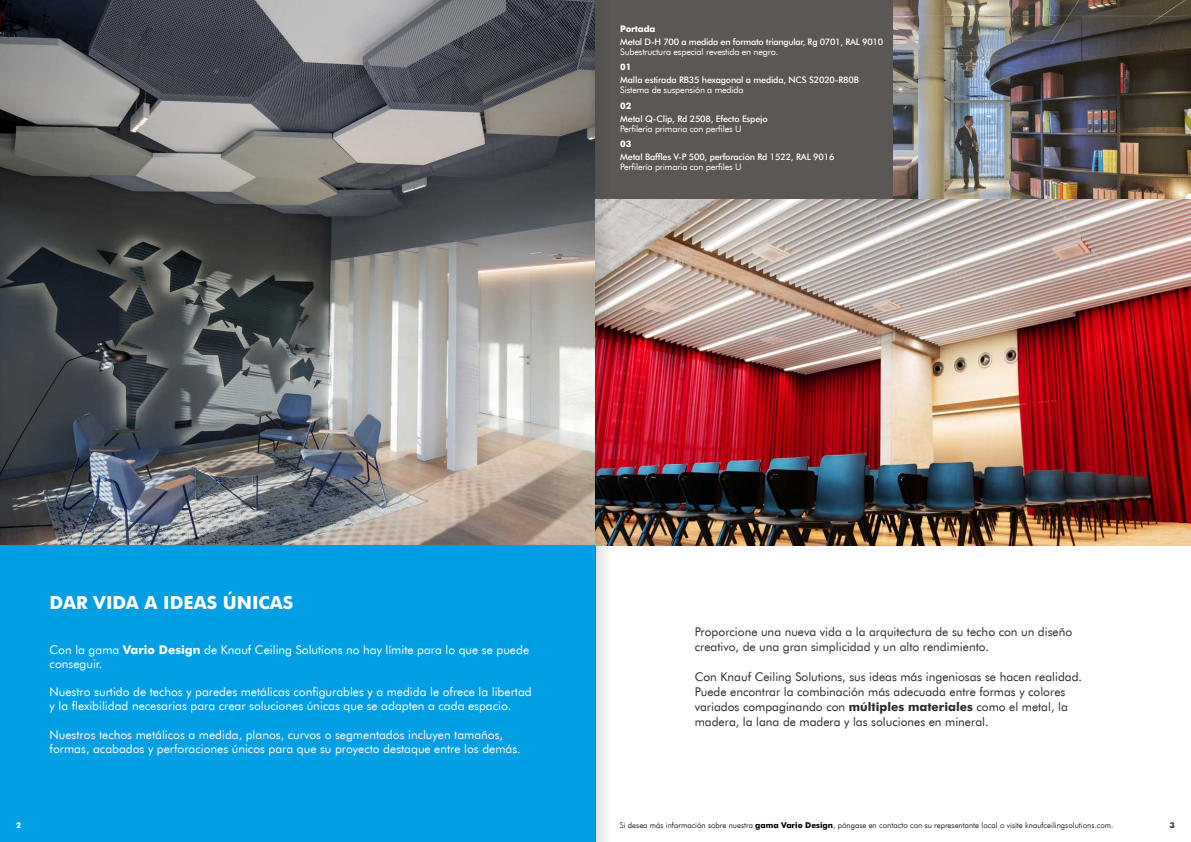
<style>
.page{position:relative;width:1191px;height:842px;background:#fff}
.page>*{position:absolute;margin:0;border:0;box-sizing:border-box;transform-origin:0 0}
.t1{font:700 18px "Futura TL";color:#fff}
.t2{font:12px/14px "Futura TL";color:#fff}
.t3{font:12px/15px "Futura TL";color:#2c2c2d}
.t4{font:500 9px "Futura TL";letter-spacing:-.02em;color:#fff}
.t5{font:9px "Futura TL";letter-spacing:-.02em;color:#fff}
.t6{font:700 9px "Futura TL";letter-spacing:-.02em;color:#fff}
.t7{font:300 8px "Futura TL";color:#000}
.t8{font:700 8px "Futura TL";color:#fff}
.t9{font:700 8px "Futura TL";color:#2c2c2d}
.s1{font-weight:700}
</style>
<div class="page">
<img style="left:0;top:0;width:595px;height:546px">
<div style="left:0;top:546px;width:595px;height:296px;background:#009fe3"></div>
<img style="left:620px;top:198px;width:571px;height:348px">
<div style="left:595px;top:0;width:298px;height:198px;background:#5b5754"></div>
<img style="left:893px;top:0;width:298px;height:198px">
<img style="left:595px;top:198px;width:25px;height:644px">
<p class="t6" style="left:620px;top:22px;width:37px">Portada</p>
<p class="t4" style="left:620px;top:36px;width:264px">Metal D-H 700 a medida en formato triangular, Rg 0701, RAL 9010</p>
<p class="t5" style="left:620px;top:45px;width:160px">Subestructura especial revestida en negro.</p>
<p class="t6" style="left:620px;top:61px;width:13px">01</p>
<p class="t4" style="left:620px;top:74px;width:240px">Malla estirada RB35 hexagonal a medida, NCS S2020-R80B</p>
<p class="t5" style="left:620px;top:84px;width:125px">Sistema de suspensión a medida</p>
<p class="t6" style="left:620px;top:99px;width:13px">02</p>
<p class="t4" style="left:620px;top:113px;width:149px">Metal Q-Clip, Rd 2508, Efecto Espejo</p>
<p class="t5" style="left:620px;top:122px;width:123px">Perfilería primaria con perfiles U</p>
<p class="t6" style="left:620px;top:138px;width:13px">03</p>
<p class="t4" style="left:620px;top:151px;width:216px">Metal Baffles V-P 500, perforación Rd 1522, RAL 9016</p>
<p class="t5" style="left:620px;top:161px;width:123px">Perfilería primaria con perfiles U</p>
<h1 class="t1" style="left:50px;top:590px;width:245px">DAR VIDA A IDEAS ÚNICAS</h1>
<p class="t2" style="left:50px;top:642px;width:481px">Con la gama <span class="s1">Vario Design</span> de Knauf Ceiling Solutions no hay límite para lo que se puede conseguir.</p>
<p class="t2" style="left:50px;top:685px;width:483px">Nuestro surtido de techos y paredes metálicas configurables y a medida le ofrece la libertad y la flexibilidad necesarias para crear soluciones únicas que se adapten a cada espacio.</p>
<p class="t2" style="left:50px;top:727px;width:473px">Nuestros techos metálicos a medida, planos, curvos o segmentados incluyen tamaños, formas, acabados y perforaciones únicos para que su proyecto destaque entre los demás.</p>
<p class="t3" style="left:694px;top:624px;width:379px">Proporcione una nueva vida a la arquitectura de su techo con un diseño creativo, de una gran simplicidad y un alto rendimiento.</p>
<p class="t3" style="left:694px;top:669px;width:389px">Con Knauf Ceiling Solutions, sus ideas más ingeniosas se hacen realidad.<br>Puede encontrar la combinación más adecuada entre formas y colores variados compaginando con <span class="s1">múltiples materiales</span> como el metal, la madera, la lana de madera y las soluciones en mineral.</p>
<p class="t7" style="left:620px;top:819px;width:495px">Si desea más información sobre nuestra <span class="s1">gama Vario Design</span>, póngase en contacto con su representante local o visite knaufceilingsolutions.com.</p>
<p class="t8" style="left:16px;top:819px;width:6px">2</p>
<p class="t9" style="left:1169px;top:819px;width:6px">3</p>
</div>
